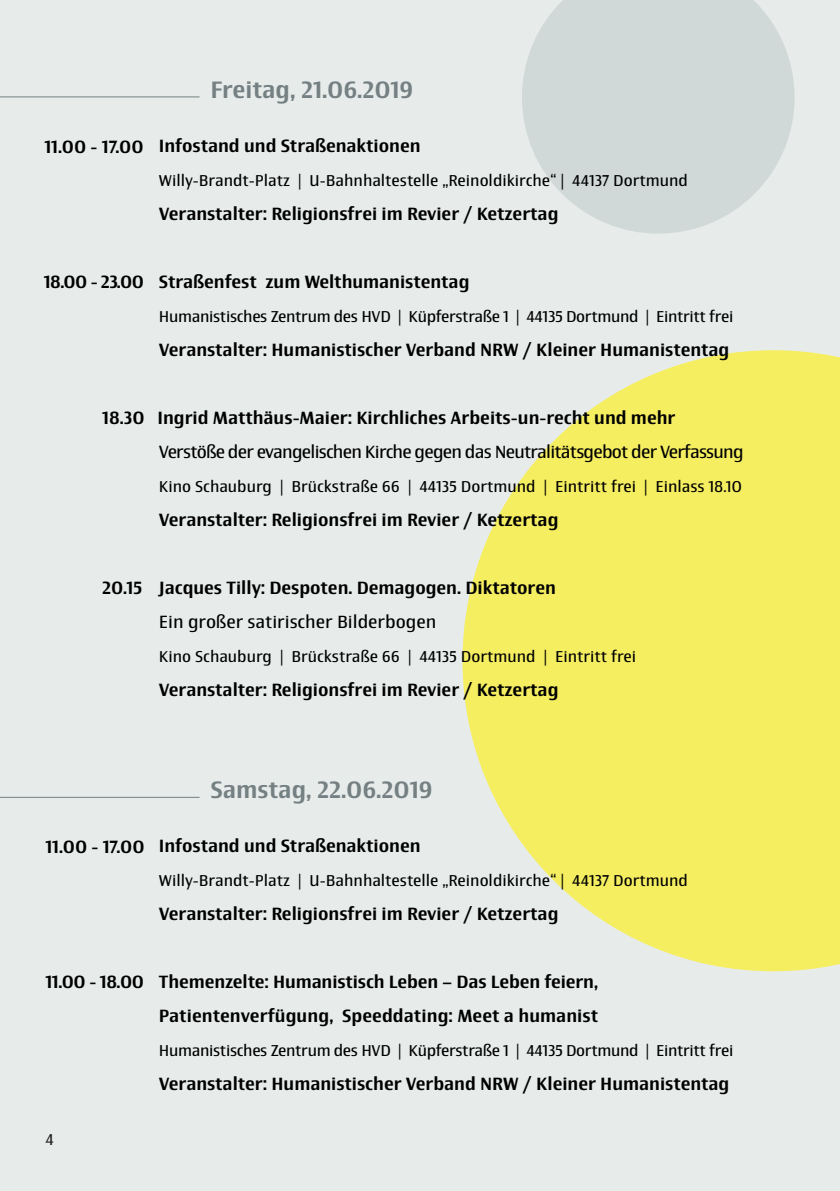
<style>
.page{position:relative;width:840px;height:1191px;background:#fff}
.page>*{position:absolute;margin:0;border:0;box-sizing:border-box;transform-origin:0 0}
.t1{font:500 24px "Newbery Sans Pro";letter-spacing:-.005em;color:#758083}
.t2{font:500 18px/34px "Newbery Sans Pro";color:#000}
.t3{font:18px "Newbery Sans Pro";letter-spacing:-.04em;color:#000}
.t4{font:18px "Newbery Sans Pro";color:#000}
.t5{font:16px "Newbery Sans Pro";letter-spacing:-.005em;color:#000}
.t6{font:16px "Newbery Sans Pro";color:#231f20}
</style>
<div class="page">
<div style="left:0;top:0;width:839px;height:1191px;background:#e7eceb"></div>
<hr style="left:0;top:96px;width:199px;height:1px;background:#758083">
<hr style="left:0;top:797px;width:199px;height:1px;background:#758083">
<svg style="left:462px;top:350px;width:377px;height:621px;fill:#f5ee61"></svg>
<svg style="left:522px;top:0;width:272px;height:234px;fill:#d0d9d8"></svg>
<p class="t2" style="left:44px;top:130px;width:101px">11.00 - 17.00</p>
<h1 class="t1" style="left:210px;top:75px;width:204px">Freitag, 21.06.2019</h1>
<p class="t2" style="left:159px;top:129px;width:263px">Infostand und Straßenaktionen</p>
<p class="t5" style="left:159px;top:170px;width:530px">Willy-Brandt-Platz | U-Bahnhaltestelle „Reinoldikirche“ | 44137 Dortmund</p>
<p class="t2" style="left:159px;top:197px;width:401px">Veranstalter: Religionsfrei im Revier / Ketzertag</p>
<p class="t2" style="left:44px;top:264px;width:101px">18.00 - 23.00</p>
<p class="t2" style="left:159px;top:265px;width:312px">Straßenfest zum Welthumanistentag</p>
<p class="t5" style="left:159px;top:306px;width:575px">Humanistisches Zentrum des HVD | Küpferstraße 1 | 44135 Dortmund | Eintritt frei</p>
<p class="t2" style="left:159px;top:333px;width:571px">Veranstalter: Humanistischer Verband NRW / Kleiner Humanistentag</p>
<p class="t2" style="left:102px;top:401px;width:574px">18.30 Ingrid Matthäus-Maier: Kirchliches Arbeits-un-recht und mehr</p>
<p class="t3" style="left:159px;top:441px;width:586px">Verstöße der evangelischen Kirche gegen das Neutralitätsgebot der Verfassung</p>
<p class="t5" style="left:159px;top:476px;width:584px">Kino Schauburg | Brückstraße 66 | 44135 Dortmund | Eintritt frei | Einlass 18.10</p>
<p class="t2" style="left:159px;top:503px;width:401px">Veranstalter: Religionsfrei im Revier / Ketzertag</p>
<p class="t2" style="left:102px;top:571px;width:455px">20.15 Jacques Tilly: Despoten. Demagogen. Diktatoren</p>
<p class="t4" style="left:159px;top:611px;width:279px">Ein großer satirischer Bilderbogen</p>
<p class="t5" style="left:159px;top:646px;width:478px">Kino Schauburg | Brückstraße 66 | 44135 Dortmund | Eintritt frei</p>
<p class="t2" style="left:159px;top:673px;width:401px">Veranstalter: Religionsfrei im Revier / Ketzertag</p>
<p class="t2" style="left:45px;top:830px;width:101px">11.00 - 17.00</p>
<h1 class="t1" style="left:210px;top:775px;width:224px">Samstag, 22.06.2019</h1>
<p class="t2" style="left:159px;top:829px;width:263px">Infostand und Straßenaktionen</p>
<p class="t5" style="left:159px;top:870px;width:530px">Willy-Brandt-Platz | U-Bahnhaltestelle „Reinoldikirche“ | 44137 Dortmund</p>
<p class="t2" style="left:159px;top:897px;width:401px">Veranstalter: Religionsfrei im Revier / Ketzertag</p>
<p class="t2" style="left:45px;top:964px;width:100px">11.00 - 18.00</p>
<p class="t6" style="left:45px;top:1129px;width:10px">4</p>
<p class="t2" style="left:159px;top:965px;width:440px">Themenzelte: Humanistisch Leben – Das Leben feiern,<br>Patientenverfügung, Speeddating: Meet a humanist</p>
<p class="t5" style="left:159px;top:1040px;width:575px">Humanistisches Zentrum des HVD | Küpferstraße 1 | 44135 Dortmund | Eintritt frei</p>
<p class="t2" style="left:159px;top:1067px;width:571px">Veranstalter: Humanistischer Verband NRW / Kleiner Humanistentag</p>
</div>
